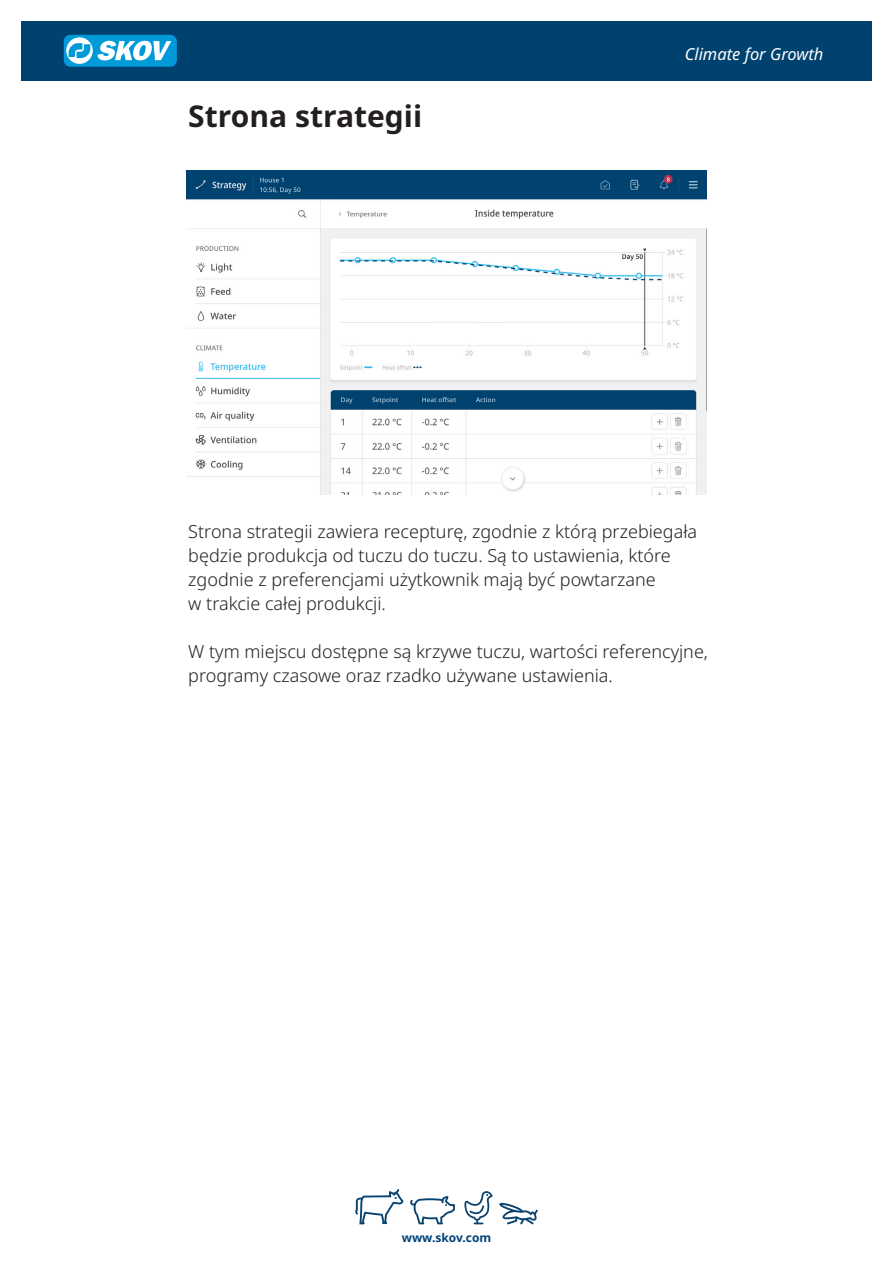
<style>
.page{position:relative;width:893px;height:1263px;background:#fff}
.page>*{position:absolute;margin:0;border:0;box-sizing:border-box;transform-origin:0 0}
.H2_Bold{font:700 30px "Noto Sans";color:#231f20}
.Brød{font:300 18px/24px "Noto Sans";color:#231f20}
.t1{font:italic 16.5px "Noto Sans";color:#fff}
.t2{font:700 12px "Noto Sans";color:#004279}
</style>
<div class="page">
<div style="left:21px;top:21px;width:851px;height:59px;background:#00426f"></div>
<div style="left:64px;top:35px;width:113px;height:32px;background:#009ad9;border-radius:7px"></div>
<svg style="left:66px;top:37px;width:27px;height:27px"></svg>
<svg style="left:98px;top:40px;width:73px;height:21px"></svg>
<svg style="left:69px;top:43px;width:21px;height:15px"></svg>
<svg style="left:355px;top:1189px;width:48px;height:35px"></svg>
<svg style="left:410px;top:1196px;width:45px;height:28px"></svg>
<svg style="left:464px;top:1191px;width:29px;height:33px"></svg>
<svg style="left:499px;top:1202px;width:39px;height:22px"></svg>
<img style="left:187px;top:171px;width:519px;height:323px">
<p class="H2_Bold" style="left:188px;top:95px;width:235px">Strona strategii</p>
<p class="t1" style="left:685px;top:42px;width:140px">Climate for Growth</p>
<p class="Brød" style="left:188px;top:520px;width:510px">Strona strategii zawiera recepturę, zgodnie z którą przebiegała będzie produkcja od tuczu do tuczu. Są to ustawienia, które zgodnie z preferencjami użytkownik mają być powtarzane<br>w trakcie całej produkcji.</p>
<p class="Brød" style="left:188px;top:640px;width:521px">W tym miejscu dostępne są krzywe tuczu, wartości referencyjne, programy czasowe oraz rzadko używane ustawienia.</p>
<p class="t2" style="left:402px;top:1229px;width:91px">www.skov.com</p>
</div>
